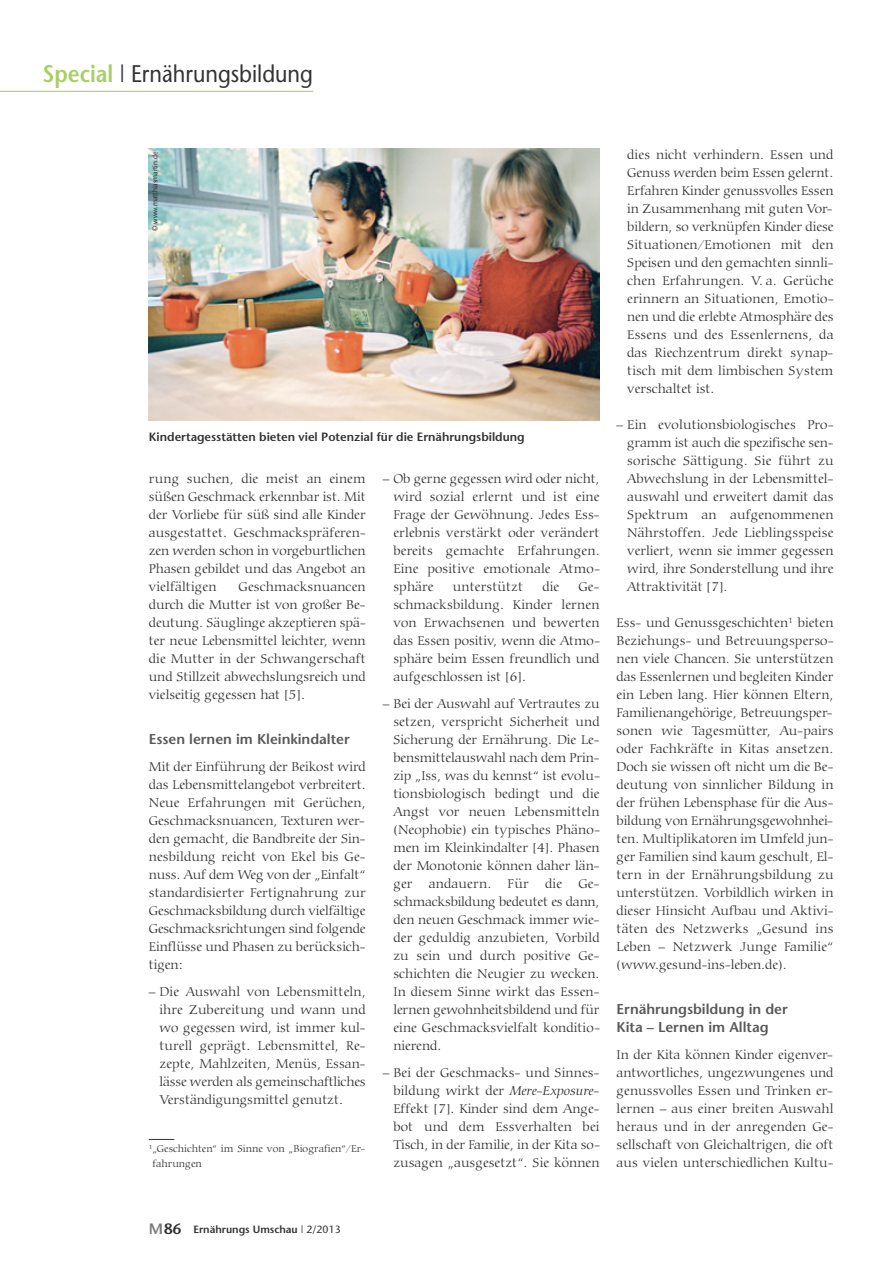
<style>
.page{position:relative;width:893px;height:1263px;background:#fff}
.page>*{position:absolute;margin:0;border:0;box-sizing:border-box;transform-origin:0 0}
.t1{font:24px "Stone Sans";color:#343334;scale:.9 1}
.t2{font:600 14.25px/18px "Stone Sans";color:#5a5959}
.t3{font:300 13.5px/18px "Carmina BT";color:#343334;text-align:justify}
.t4{font:600 12px "Stone Sans";color:#343334}
.t5{font:300 10.5px/15px "Carmina BT";letter-spacing:.005em;color:#343334}
.t6{font:600 10.5px "Stone Sans";color:#343334}
.t7{font:7.5px "Stone Sans";color:#343334;scale:.9 1}
.s1{font-weight:600;color:#aace66}
.s2{font-style:italic}
.s3{font-size:15px;color:#7b7a7b}
.s4{font-size:15px}
.s5{font-weight:400}
</style>
<div class="page">
<hr style="left:0;top:91px;width:313px;height:1px;background:#aace66">
<svg style="left:149px;top:1139px;width:25px;height:1px"></svg>
<img style="left:149px;top:149px;width:451px;height:271px">
<h1 class="t1" style="left:43px;top:65px;width:302px"><span class="s1">Special</span> | Ernährungsbildung</h1>
<p class="t7" style="left:152px;top:231px;width:89px;rotate:-90deg">© www.matthiasmartin.de</p>
<p class="t4" style="left:149px;top:432px;width:377px">Kindertagesstätten bieten viel Potenzial für die Ernährungsbildung</p>
<p class="t3" style="left:149px;top:471px;width:218px">rung suchen, die meist an einem süßen Geschmack erkennbar ist. Mit der Vorliebe für süß sind alle Kinder ausgestattet. Geschmackspräferen&shy;zen werden schon in vorgeburtlichen Phasen gebildet und das Angebot an vielfältigen</p>
<p class="t3" style="left:149px;top:579px;width:218px;text-indent:90px">Geschmacksnuancen durch die Mutter ist von großer Be&shy;deutung. Säuglinge akzeptieren spä&shy;ter neue Lebensmittel leichter, wenn die Mutter in der Schwangerschaft und Stillzeit abwechslungsreich und vielseitig gegessen hat [5].</p>
<p class="t2" style="left:149px;top:732px;width:202px">Essen lernen im Kleinkindalter</p>
<p class="t3" style="left:149px;top:759px;width:218px">Mit der Einführung der Beikost wird das Lebensmittelangebot verbreitert.<br>Neue Erfahrungen mit Gerüchen, Geschmacksnuancen, Texturen wer&shy;den gemacht, die Bandbreite der Sin&shy;nesbildung reicht von Ekel bis Ge&shy;nuss. Auf dem Weg von der „Einfalt“ standardisierter Fertignahrung zur Geschmacksbildung durch vielfältige Geschmacksrichtungen sind folgende Einflüsse und Phasen zu berücksich&shy;tigen:</p>
<p class="t3" style="left:160px;top:984px;width:208px;text-indent:-11px">– Die Auswahl von Lebensmitteln, ihre Zubereitung und wann und wo gegessen wird, ist immer kul&shy;turell geprägt. Lebensmittel, Re&shy;zepte, Mahlzeiten, Menüs, Essan&shy;lässe werden als gemeinschaftliches Verständigungsmittel genutzt.</p>
<p class="t5" style="left:152px;top:1142px;width:214px;text-indent:-4px"><sup>1</sup>„Geschichten“ im Sinne von „Biografien“/Er&shy;fahrungen</p>
<p class="t3" style="left:393px;top:471px;width:208px;text-indent:-11px">– Ob gerne gegessen wird oder nicht, wird sozial erlernt und ist eine Frage der Gewöhnung. Jedes Ess&shy;erlebnis verstärkt oder verändert bereits gemachte Erfahrungen.<br>Eine positive emotionale Atmo&shy;sphäre</p>
<p class="t3" style="left:453px;top:579px;width:72px">unterstützt</p>
<p class="t3" style="left:542px;top:579px;width:18px">die</p>
<p class="t3" style="left:393px;top:579px;width:208px;text-indent:185px">Ge&shy;schmacksbildung. Kinder lernen von Erwachsenen und bewerten das Essen positiv, wenn die Atmo&shy;sphäre beim Essen freundlich und aufgeschlossen ist [6].</p>
<p class="t3" style="left:393px;top:696px;width:208px;text-indent:-11px">– Bei der Auswahl auf Vertrautes zu setzen, verspricht Sicherheit und Sicherung der Ernährung. Die Le&shy;bensmittelauswahl nach dem Prin&shy;zip „Iss, was du kennst“ ist evolu&shy;tionsbiologisch bedingt und die Angst vor neuen Lebensmitteln (Neophobie) ein typisches Phäno&shy;men im Kleinkindalter [4]. Phasen der Monotonie können daher län&shy;ger andauern. Für die Ge&shy;schmacksbildung bedeutet es dann, den neuen Geschmack immer wie&shy;der geduldig anzubieten, Vorbild zu sein und durch positive Ge&shy;schichten die Neugier zu wecken.<br>In diesem Sinne wirkt das Essen&shy;lernen gewohnheitsbildend und für eine Geschmacksvielfalt konditio&shy;nierend.</p>
<p class="t3" style="left:393px;top:1065px;width:208px;text-align:left;text-indent:-11px">– Bei der Geschmacks- und Sinnes&shy;bildung wirkt der <span class="s2">Mere-Exposure-</span>Effekt [7]. Kinder sind dem Ange&shy;bot und dem Essverhalten bei Tisch, in der Familie, in der Kita so&shy;zusagen „ausgesetzt“. Sie können</p>
<p class="t3" style="left:627px;top:147px;width:208px">dies nicht verhindern. Essen und Genuss werden beim Essen gelernt.<br>Erfahren Kinder genussvolles Essen in Zusammenhang mit guten Vor&shy;bildern, so verknüpfen Kinder diese Situationen/Emotionen mit den Speisen und den gemachten sinnli&shy;chen Erfahrungen. V. a. Gerüche erinnern an Situationen, Emotio&shy;nen und die erlebte Atmosphäre des Essens und des Essenlernens, da das Riechzentrum direkt synap&shy;tisch mit dem limbischen System verschaltet ist.</p>
<p class="t3" style="left:627px;top:417px;width:208px;text-indent:-11px">– Ein evolutionsbiologisches Pro&shy;gramm ist auch die spezifische sen&shy;sorische Sättigung. Sie führt zu Abwechslung in der Lebensmittel&shy;auswahl und erweitert damit das Spektrum an aufgenommenen Nährstoffen. Jede Lieblingsspeise verliert, wenn sie immer gegessen wird, ihre Sonderstellung und ihre Attraktivität [7].</p>
<p class="t3" style="left:617px;top:615px;width:219px">Ess- und Genussgeschichten<sup>1</sup> bieten Beziehungs- und Betreuungsperso&shy;nen viele Chancen. Sie unterstützen das Essenlernen und begleiten Kinder ein Leben lang. Hier können Eltern, Familienangehörige, Betreuungsper&shy;sonen wie Tagesmütter, Au-pairs oder Fachkräfte in Kitas ansetzen.<br>Doch sie wissen oft nicht um die Be&shy;deutung von sinnlicher Bildung in der frühen Lebensphase für die Aus&shy;bildung von Ernährungsgewohnhei&shy;ten. Multiplikatoren im Umfeld jun&shy;ger Familien sind kaum geschult, El&shy;tern in der Ernährungsbildung zu unterstützen. Vorbildlich wirken in dieser Hinsicht Aufbau und Aktivi&shy;täten des Netzwerks „Gesund ins Leben – Netzwerk Junge Familie“ (www.gesund-ins-leben.de).</p>
<p class="t2" style="left:617px;top:1002px;width:173px">Ernährungsbildung in der<br>Kita – Lernen im Alltag</p>
<p class="t3" style="left:617px;top:1047px;width:218px">In der Kita können Kinder eigenver&shy;antwortliches, ungezwungenes und genussvolles Essen und Trinken er&shy;lernen – aus einer breiten Auswahl heraus und in der anregenden Ge&shy;sellschaft von Gleichaltrigen, die oft aus vielen unterschiedlichen Kultu-</p>
<p class="t6" style="left:149px;top:1225px;width:193px"><span class="s3">M</span><span class="s4">86</span> Ernährungs Umschau <span class="s5">| 2/2013</span></p>
</div>
